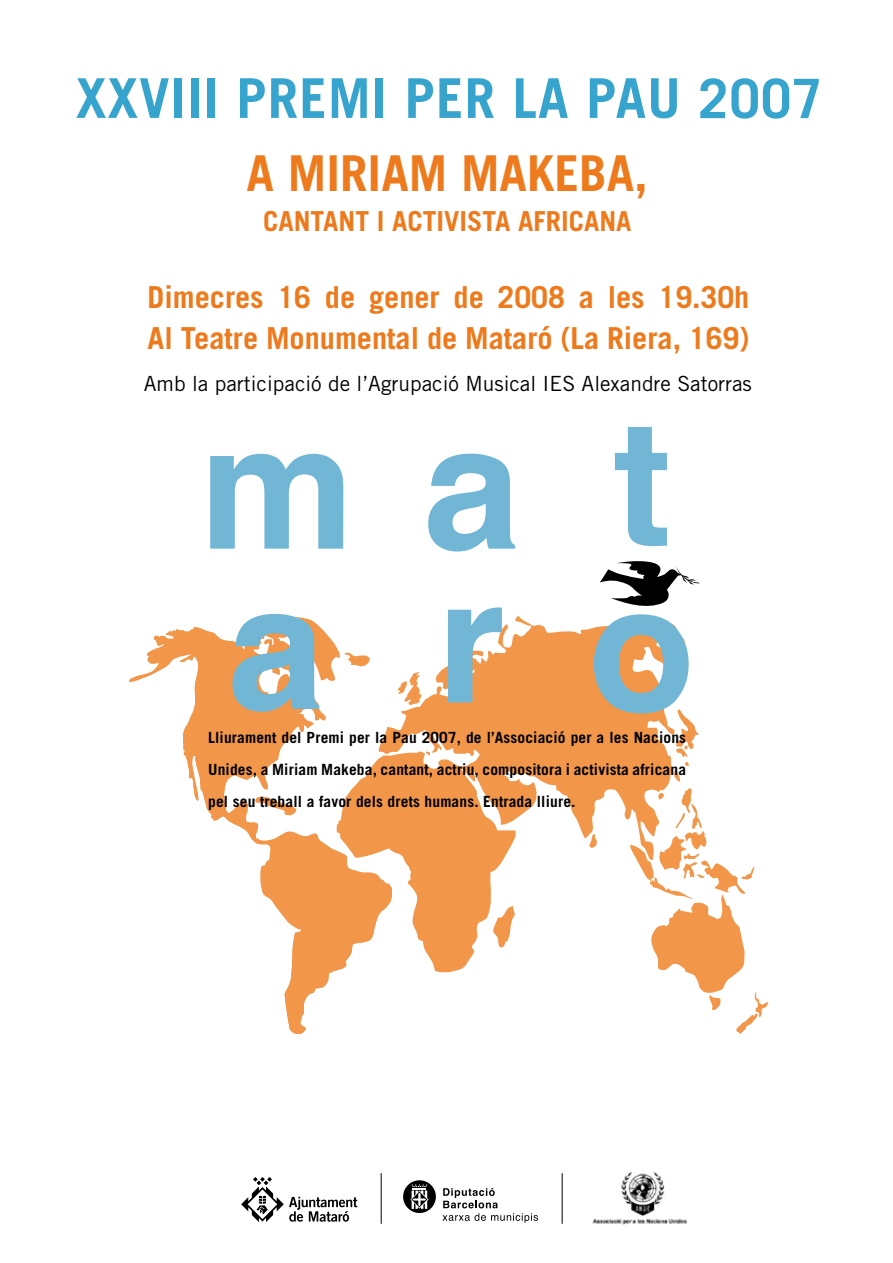
<style>
.page{position:relative;width:893px;height:1263px;background:#fff}
.page>*{position:absolute;margin:0;border:0;box-sizing:border-box;transform-origin:0 0}
.t1{font:700 54.9px "Trade Gothic";letter-spacing:.02em;color:#36a4cc}
.t2{font:700 49.5px "Trade Gothic";color:#ed7a1c}
.t3{font:700 30.3px/41.2px "Trade Gothic";color:#ed7a1c}
.t4{font:700 27.6px "Trade Gothic";color:#ed7a1c}
.t5{font:20.85px "Trade Gothic";color:#000}
.t6{font:700 15.45px/31.7px "Trade Gothic";letter-spacing:.01em;color:#000;text-align:justify}
.s1{font-size:54.45px}
</style>
<div class="page">
<svg style="left:442px;top:1188px;width:96px;height:35px"></svg>
<div style="left:403px;top:1180px;width:33px;height:33px;background:#000;border-radius:50%"></div>
<svg style="left:410px;top:1184px;width:19px;height:25px"></svg>
<svg style="left:241px;top:1177px;width:116px;height:45px"></svg>
<img style="left:592px;top:1171px;width:95px;height:54px">
<svg style="left:392px;top:616px;width:278px;height:357px;fill:#f29649"></svg>
<svg style="left:493px;top:905px;width:22px;height:43px"></svg>
<svg style="left:425px;top:751px;width:5px;height:4px"></svg>
<svg style="left:398px;top:672px;width:24px;height:33px"></svg>
<svg style="left:589px;top:834px;width:8px;height:14px"></svg>
<svg style="left:625px;top:788px;width:144px;height:246px"></svg>
<svg style="left:470px;top:763px;width:4px;height:4px"></svg>
<svg style="left:210px;top:454px;width:133px;height:95px"></svg>
<svg style="left:428px;top:454px;width:87px;height:97px"></svg>
<svg style="left:615px;top:427px;width:52px;height:119px"></svg>
<svg style="left:129px;top:614px;width:263px;height:420px"></svg>
<svg style="left:448px;top:607px;width:54px;height:95px;background:#aab8b5"></svg>
<svg style="left:594px;top:561px;width:106px;height:221px"></svg>
<hr style="left:562px;top:1173px;width:1px;height:51px;background:#000">
<hr style="left:381px;top:1173px;width:1px;height:51px;background:#000">
<h1 class="t1" style="left:76px;top:65px;width:748px">XXVIII PREMI PER LA PAU <span class="s1">2007</span></h1>
<h2 class="t2" style="left:247px;top:143px;width:403px">A MIRIAM MAKEBA,</h2>
<h3 class="t4" style="left:263px;top:205px;width:370px">CANTANT I ACTIVISTA AFRICANA</h3>
<h3 class="t3" style="left:148px;top:276px;width:603px">Dimecres 16 de gener de 2008 a les 19.30h<br>Al Teatre Monumental de Mataró (La Riera, 169)</h3>
<h3 class="t5" style="left:144px;top:371px;width:609px">Amb la participació de l’Agrupació Musical IES Alexandre Satorras</h3>
<p class="t6" style="left:208px;top:722px;width:479px">Lliurament del Premi per la Pau 2007, de l’Associació per a les Nacions Unides, a Miriam Makeba, cantant, actriu, compositora i activista africana pel seu treball a favor dels drets humans. Entrada lliure.</p>
</div>
